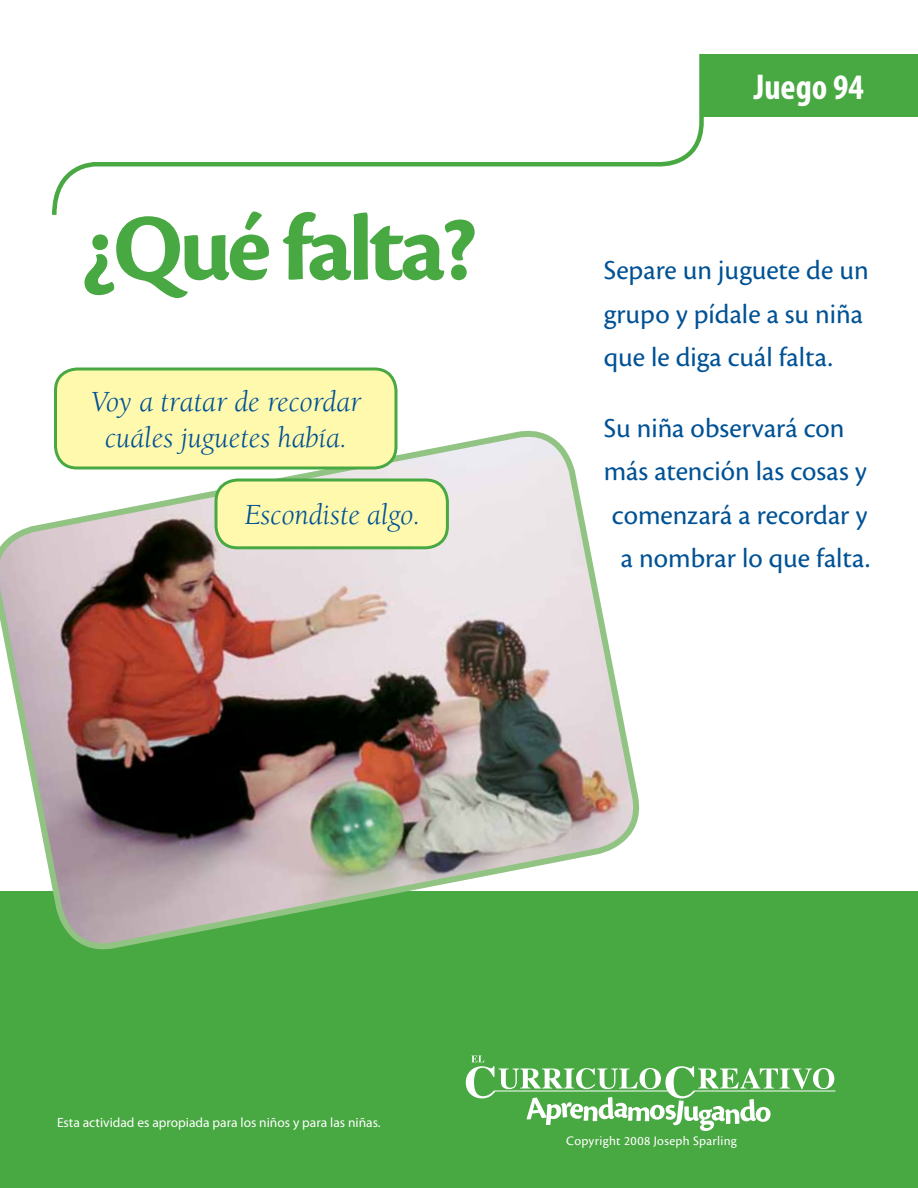
<style>
.page{position:relative;width:918px;height:1188px;background:#fff}
.page>*{position:absolute;margin:0;border:0;box-sizing:border-box;transform-origin:0 0}
.t1{font:700 98.25px "Cronos Pro";letter-spacing:-.045em;color:#48a842}
.t2{font:700 condensed 36px "Myriad Pro";color:#fff}
.t3{font:italic 30px/36px "Berkeley Std";color:#005295;text-align:center}
.t4{font:28.5px/43.5px "Cronos Pro";color:#005295}
.t5{font:13.5px "Myriad Pro";color:#fff}
.t6{font:13.5px "Cronos Pro";letter-spacing:.02em;color:#fff}
</style>
<div class="page">
<div style="left:0;top:891px;width:918px;height:297px;background:#48a842"></div>
<svg style="left:52px;top:54px;width:652px;height:161px"></svg>
<hr style="left:694px;top:1091px;width:141px;height:1px;background:#fff">
<svg style="left:466px;top:1056px;width:368px;height:75px"></svg>
<div style="left:703px;top:54px;width:215px;height:63px;background:#48a842"></div>
<img style="left:0;top:430px;width:640px;height:520px">
<div style="left:216px;top:480px;width:231px;height:68px;background:#fff9ae;border-radius:22px"></div>
<div style="left:214px;top:478px;width:235px;height:71px;border:3px solid #48a842;border-radius:22px"></div>
<div style="left:56px;top:369px;width:340px;height:99px;background:#fff9ae;border-radius:22px"></div>
<div style="left:54px;top:368px;width:344px;height:102px;border:3px solid #48a842;border-radius:22px"></div>
<h1 class="t1" style="left:81px;top:192px;width:398px">¿Qué falta?</h1>
<p class="t3" style="left:91px;top:384px;width:272px">Voy a tratar de recordar cuáles juguetes había.</p>
<p class="t3" style="left:245px;top:497px;width:178px">Escondiste algo.</p>
<p class="t2" style="left:754px;top:64px;width:112px">Juego 94</p>
<p class="t4" style="left:604px;top:249px;width:266px">Separe un juguete de un grupo y pídale a su niña que le diga cuál falta.</p>
<p class="t4" style="left:604px;top:406px;width:242px">Su niña observará con</p>
<p class="t4" style="left:604px;top:450px;width:264px">más atención las cosas y</p>
<p class="t4" style="left:612px;top:493px;width:257px">comenzará a recordar y</p>
<p class="t4" style="left:621px;top:537px;width:251px">a nombrar lo que falta.</p>
<p class="t5" style="left:57px;top:1115px;width:325px">Esta actividad es apropiada para los niños y para las niñas.</p>
<p class="t6" style="left:566px;top:1133px;width:172px">Copyright 2008 Joseph Sparling</p>
</div>
